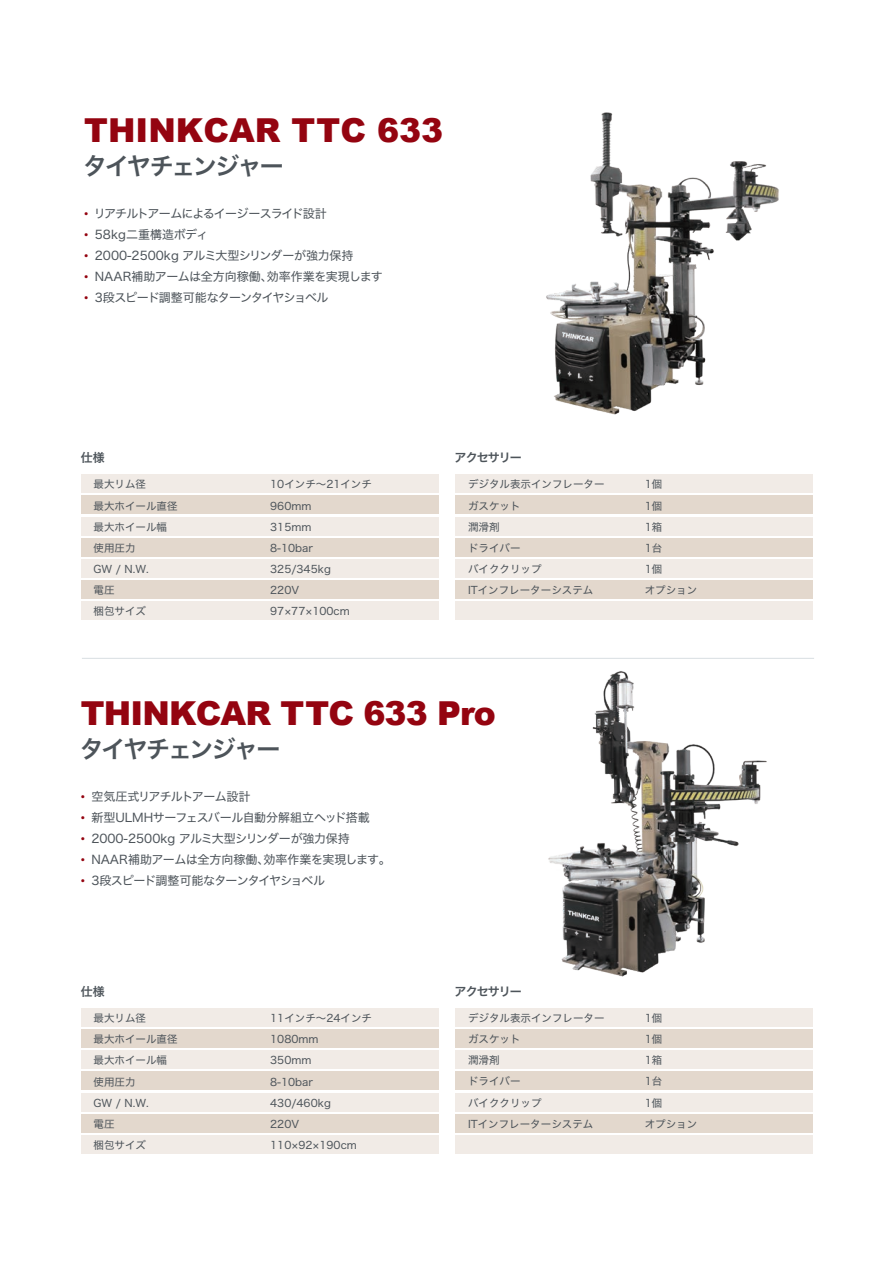
<style>
.page{position:relative;width:893px;height:1263px;background:#fff}
.page>*{position:absolute;margin:0;border:0;box-sizing:border-box;transform-origin:0 0}
.t1{font:900 33px "Arial";letter-spacing:-.01em;color:#940410}
.t2{font:24px "Hiragino Sans W6";letter-spacing:-.08em;color:#4d545a}
.t3{font:12px/21px "Hiragino Sans W4";letter-spacing:-.035em;color:#4d545a}
.t4{font:12px "Hiragino Sans W6";letter-spacing:-.075em;color:#4d545a}
.t5{font:12px/21px "Arial";color:#940410;text-align:justify}
.t6{font:10.5px/21.1px "Hiragino Sans W4";color:#4d545a}
</style>
<div class="page">
<hr style="left:82px;top:658px;width:732px;height:1px;background:#d8dee2">
<img style="left:546px;top:112px;width:233px;height:303px">
<img style="left:548px;top:671px;width:219px;height:306px">
<div style="left:81px;top:474px;width:357px;height:19px;background:#f1ebe6"></div>
<div style="left:81px;top:496px;width:357px;height:18px;background:#e3d8cd"></div>
<div style="left:81px;top:538px;width:357px;height:19px;background:#e3d8cd"></div>
<div style="left:81px;top:580px;width:357px;height:19px;background:#e3d8cd"></div>
<div style="left:81px;top:517px;width:357px;height:18px;background:#f1ebe6"></div>
<div style="left:81px;top:559px;width:357px;height:19px;background:#f1ebe6"></div>
<div style="left:81px;top:602px;width:357px;height:18px;background:#f1ebe6"></div>
<div style="left:455px;top:496px;width:358px;height:18px;background:#e3d8cd"></div>
<div style="left:455px;top:538px;width:358px;height:19px;background:#e3d8cd"></div>
<div style="left:455px;top:580px;width:358px;height:19px;background:#e3d8cd"></div>
<div style="left:455px;top:517px;width:358px;height:18px;background:#f1ebe6"></div>
<div style="left:455px;top:474px;width:358px;height:19px;background:#f1ebe6"></div>
<div style="left:455px;top:559px;width:358px;height:19px;background:#f1ebe6"></div>
<div style="left:455px;top:602px;width:358px;height:18px;background:#f1ebe6"></div>
<div style="left:81px;top:1008px;width:357px;height:19px;background:#f1ebe6"></div>
<div style="left:81px;top:1029px;width:357px;height:19px;background:#e3d8cd"></div>
<div style="left:81px;top:1072px;width:357px;height:18px;background:#e3d8cd"></div>
<div style="left:81px;top:1114px;width:357px;height:18px;background:#e3d8cd"></div>
<div style="left:81px;top:1050px;width:357px;height:19px;background:#f1ebe6"></div>
<div style="left:81px;top:1093px;width:357px;height:18px;background:#f1ebe6"></div>
<div style="left:81px;top:1135px;width:357px;height:19px;background:#f1ebe6"></div>
<div style="left:455px;top:1029px;width:358px;height:19px;background:#e3d8cd"></div>
<div style="left:455px;top:1072px;width:358px;height:18px;background:#e3d8cd"></div>
<div style="left:455px;top:1114px;width:358px;height:18px;background:#e3d8cd"></div>
<div style="left:455px;top:1050px;width:358px;height:19px;background:#f1ebe6"></div>
<div style="left:455px;top:1008px;width:358px;height:19px;background:#f1ebe6"></div>
<div style="left:455px;top:1093px;width:358px;height:18px;background:#f1ebe6"></div>
<div style="left:455px;top:1135px;width:358px;height:19px;background:#f1ebe6"></div>
<h1 class="t1" style="left:84px;top:106px;width:360px">THINKCAR TTC 633</h1>
<h2 class="t2" style="left:83px;top:144px;width:202px">タイヤチェンジャー</h2>
<p class="t3" style="left:94px;top:203px;width:290px">リアチルトアームによるイージースライド設計<br>58kg二重構造ボディ<br>2000-2500kg アルミ大型シリンダーが強力保持<br>NAAR補助アームは全方向稼働、効率作業を実現します<br>3段スピード調整可能なターンタイヤショベル</p>
<p class="t5" style="left:84px;top:204px;width:6px">• • • • •</p>
<p class="t4" style="left:81px;top:447px;width:26px">仕様</p>
<p class="t4" style="left:455px;top:447px;width:69px">アクセサリー</p>
<p class="t6" style="left:94px;top:473px;width:85px">最大リム径<br>最大ホイール直径最大ホイール幅使用圧力<br>GW / N.W.<br>電圧<br>梱包サイズ</p>
<p class="t6" style="left:270px;top:473px;width:103px">10インチ～21インチ<br>960mm<br>315mm<br>8-10bar<br>325/345kg<br>220V<br>97×77×100cm</p>
<p class="t6" style="left:468px;top:473px;width:138px">デジタル表示インフレーターガスケット<br>潤滑剤<br>ドライバー<br>バイククリップ<br>ITインフレーターシステム</p>
<p class="t6" style="left:645px;top:473px;width:54px">1個<br>1個<br>1箱<br>1台<br>1個<br>オプション</p>
<h1 class="t1" style="left:81px;top:689px;width:417px">THINKCAR TTC 633 Pro</h1>
<h2 class="t2" style="left:80px;top:727px;width:202px">タイヤチェンジャー</h2>
<p class="t3" style="left:91px;top:786px;width:301px">空気圧式リアチルトアーム設計<br>新型ULMHサーフェスバール自動分解組立ヘッド搭載<br>2000-2500kg アルミ大型シリンダーが強力保持<br>NAAR補助アームは全方向稼働、効率作業を実現します。<br>3段スピード調整可能なターンタイヤショベル</p>
<p class="t5" style="left:81px;top:787px;width:6px">• • • • •</p>
<p class="t4" style="left:81px;top:980px;width:26px">仕様</p>
<p class="t4" style="left:455px;top:980px;width:69px">アクセサリー</p>
<p class="t6" style="left:94px;top:1007px;width:85px">最大リム径<br>最大ホイール直径最大ホイール幅使用圧力<br>GW / N.W.<br>電圧<br>梱包サイズ</p>
<p class="t6" style="left:270px;top:1007px;width:103px">11インチ～24インチ<br>1080mm<br>350mm<br>8-10bar<br>430/460kg<br>220V<br>110×92×190cm</p>
<p class="t6" style="left:468px;top:1007px;width:138px">デジタル表示インフレーターガスケット<br>潤滑剤<br>ドライバー<br>バイククリップ<br>ITインフレーターシステム</p>
<p class="t6" style="left:645px;top:1007px;width:54px">1個<br>1個<br>1箱<br>1台<br>1個<br>オプション</p>
</div>
